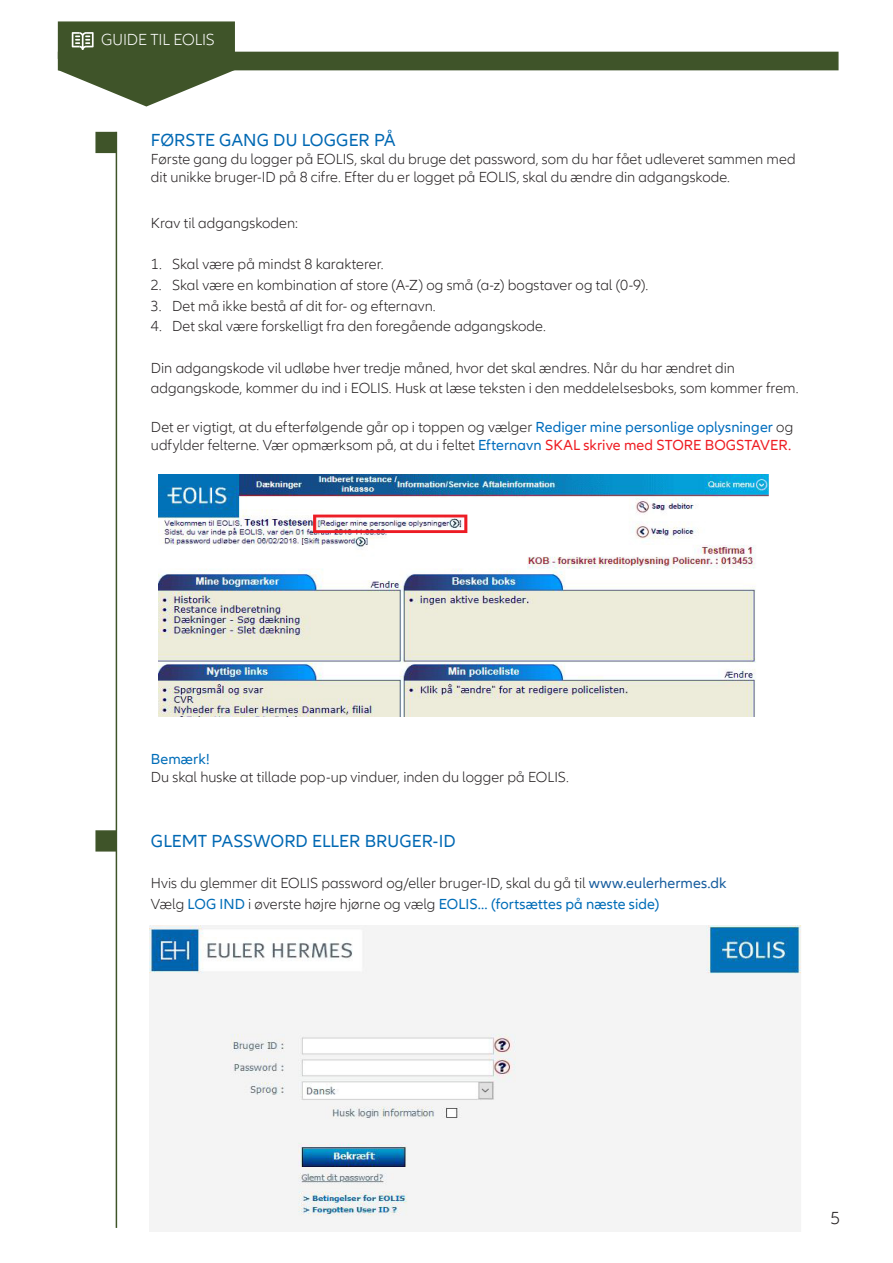
<style>
.page{position:relative;width:893px;height:1263px;background:#fff}
.page>*{position:absolute;margin:0;border:0;box-sizing:border-box;transform-origin:0 0}
.Subhead_11_14_ASR_DL{font:18px "Allianz Neo";letter-spacing:.005em;color:#0168b3}
.t1{font:300 18px "Allianz Neo";color:#231f20}
.t2{font:300 16.5px "Allianz Neo";letter-spacing:-.005em;color:#fff}
.MBT_BULLETS{font:300 15px/18px "Allianz Neo";color:#231f20}
.MBT{font:300 15px "Allianz Neo";color:#231f20}
.MBT-2{font:15px "Allianz Neo";letter-spacing:.005em;color:#006db8}
.s1{font-weight:400;color:#006dbd}
.s2{font-weight:400;color:#ee1d23}
.s3{font-weight:400;color:#175d9e}
.s4{font-weight:300;color:#231f20}
</style>
<div class="page">
<svg style="left:58px;top:70px;width:177px;height:37px"></svg>
<div style="left:58px;top:21px;width:177px;height:38px;background:#3f5429;border:2px solid #3f5429"></div>
<div style="left:58px;top:52px;width:780px;height:18px;background:#3f5429"></div>
<hr style="left:116px;top:132px;width:1px;height:1096px;background:#3f5429">
<div style="left:95px;top:132px;width:21px;height:21px;background:#3f5429"></div>
<img style="left:159px;top:474px;width:610px;height:242px">
<div style="left:95px;top:830px;width:21px;height:21px;background:#3f5429;border:2px solid #3f5429"></div>
<img style="left:150px;top:926px;width:651px;height:305px">
<svg style="left:72px;top:32px;width:22px;height:18px"></svg>
<p class="t2" style="left:101px;top:31px;width:115px">GUIDE TIL EOLIS</p>
<p class="Subhead_11_14_ASR_DL" style="left:151px;top:129px;width:246px">FØRSTE GANG DU LOGGER PÅ</p>
<p class="MBT_BULLETS" style="left:151px;top:150px;width:646px">Første gang du logger på EOLIS, skal du bruge det password, som du har fået udleveret sammen med dit unikke bruger-ID på 8 cifre. Efter du er logget på EOLIS, skal du ændre din adgangskode.</p>
<p class="MBT" style="left:151px;top:215px;width:148px">Krav til adgangskoden:</p>
<p class="MBT_BULLETS" style="left:151px;top:256px;width:234px">1. Skal være på mindst 8 karakterer.</p>
<p class="MBT_BULLETS" style="left:151px;top:276px;width:499px">2. Skal være en kombination af store (A-Z) og små (a-z) bogstaver og tal (0-9).</p>
<p class="MBT_BULLETS" style="left:151px;top:297px;width:286px">3. Det må ikke bestå af dit for- og efternavn.</p>
<p class="MBT_BULLETS" style="left:151px;top:318px;width:396px">4. Det skal være forskelligt fra den foregående adgangskode.</p>
<p class="MBT_BULLETS" style="left:151px;top:358px;width:649px;line-height:20.7px">Din adgangskode vil udløbe hver tredje måned, hvor det skal ændres. Når du har ændret din adgangskode, kommer du ind i EOLIS. Husk at læse teksten i den meddelelsesboks, som kommer frem.</p>
<p class="MBT_BULLETS" style="left:151px;top:418px;width:644px">Det er vigtigt, at du efterfølgende går op i toppen og vælger <span class="s1">Rediger mine personlige oplysninger</span> og udfylder felterne. Vær opmærksom på, at du i feltet <span class="s1">Efternavn</span> <span class="s2">SKAL skrive med STORE BOGSTAVER.</span></p>
<p class="MBT-2" style="left:151px;top:751px;width:60px">Bemærk!</p>
<p class="MBT_BULLETS" style="left:151px;top:769px;width:420px">Du skal huske at tillade pop-up vinduer, inden du logger på EOLIS.</p>
<p class="Subhead_11_14_ASR_DL" style="left:151px;top:831px;width:306px">GLEMT PASSWORD ELLER BRUGER-ID</p>
<p class="MBT" style="left:151px;top:875px;width:577px">Hvis du glemmer dit EOLIS password og/eller bruger-ID, skal du gå til <span class="s3">www.eulerhermes.dk</span></p>
<p class="MBT-2" style="left:151px;top:895px;width:510px"><span class="s4">Vælg</span> LOG IND <span class="s4">i øverste højre hjørne og vælg</span> EOLIS... (fortsættes på næste side)</p>
<p class="t1" style="left:830px;top:1207px;width:11px">5</p>
</div>
